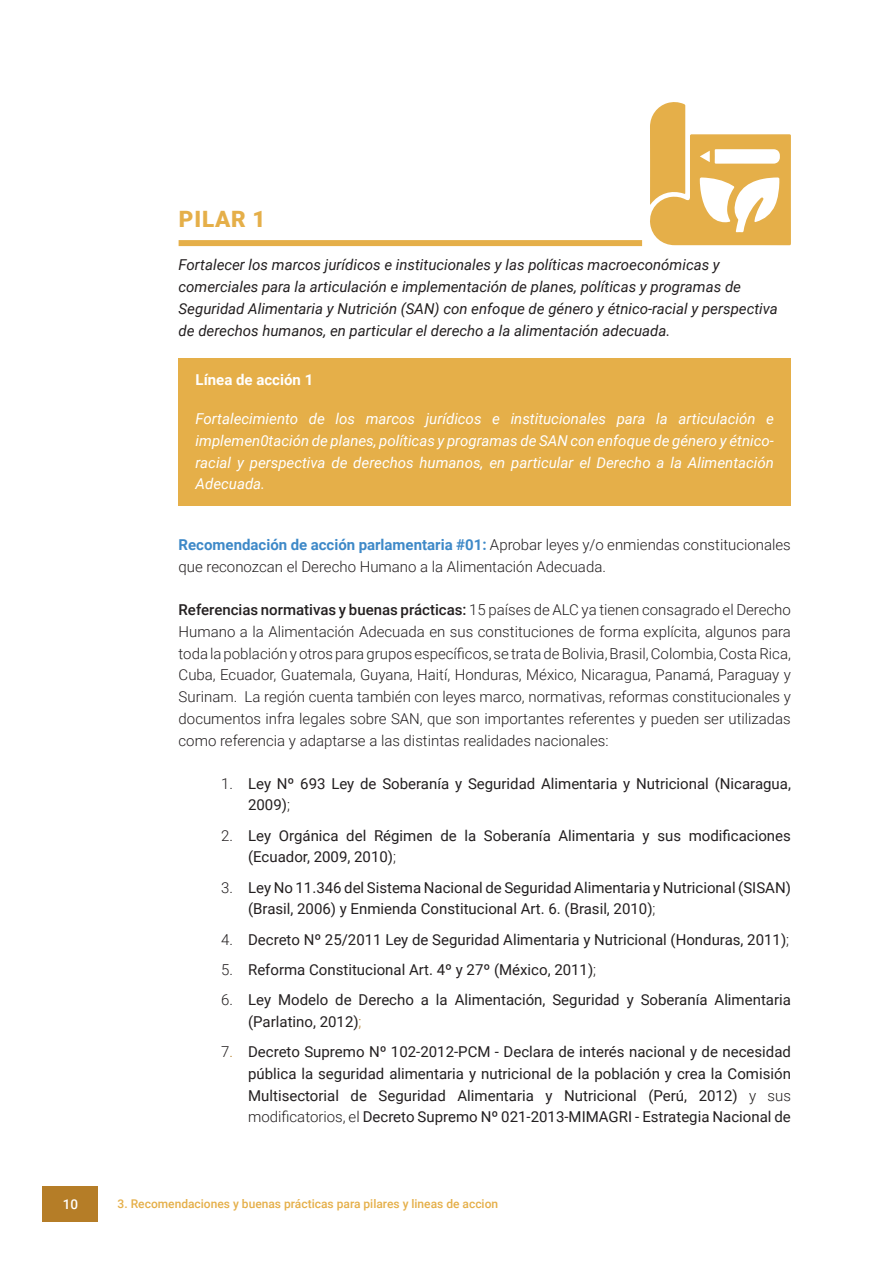
<style>
.page{position:relative;width:893px;height:1263px;background:#fff}
.page>*{position:absolute;margin:0;border:0;box-sizing:border-box;transform-origin:0 0}
.título_2{font:900 22.5px "Roboto";letter-spacing:.035em;color:#e5af49}
.Parrafo_1{font:15px/21.8px "Roboto";color:#231f20}
.Parrafo_1-2{font:300 15px/21.8px "Roboto";color:#231f20}
.Parrafo_1-3{font:italic 15px/21.8px "Roboto";color:#231f20}
.Parrafo_1-4{font:italic 15px/21.8px "Roboto";color:#fff;text-align:justify}
.TITULO_3{font:700 15px "Roboto";color:#fff}
.t1{font:500 13.5px "Roboto";color:#fff}
.t2{font:500 12px "Roboto";color:#e5af49}
.s1{font-weight:700;color:#3e89c8}
.s2{font-weight:500}
.s3{font-weight:300}
.s4{font-weight:300;color:#b57d27}
</style>
<div class="page">
<div style="left:43px;top:1186px;width:55px;height:35px;background:#b57d27"></div>
<div style="left:179px;top:358px;width:612px;height:148px;background:#e5af49"></div>
<div style="left:179px;top:240px;width:463px;height:6px;background:#e5af49"></div>
<svg style="left:650px;top:102px;width:141px;height:143px"></svg>
<p class="título_2" style="left:179px;top:204px;width:88px">PILAR 1</p>
<p class="Parrafo_1-3" style="left:179px;top:254px;width:601px">Fortalecer los marcos jurídicos e institucionales y las políticas macroeconómicas y comerciales para la articulación e implementación de planes, políticas y programas de Seguridad Alimentaria y Nutrición (SAN) con enfoque de género y étnico-racial y perspectiva de derechos humanos, en particular el derecho a la alimentación adecuada.</p>
<p class="TITULO_3" style="left:196px;top:369px;width:119px">Línea de acción 1</p>
<p class="Parrafo_1-4" style="left:196px;top:407px;width:580px">Fortalecimiento de los marcos jurídicos e institucionales para la articulación e implemen0tación de planes, políticas y programas de SAN con enfoque de género y étnico&shy;racial y perspectiva de derechos humanos, en particular el Derecho a la Alimentación Adecuada.</p>
<p class="Parrafo_1-2" style="left:179px;top:533px;width:614px"><span class="s1">Recomendación de acción parlamentaria #01:</span> Aprobar leyes y/o enmiendas constitucionales que reconozcan el Derecho Humano a la Alimentación Adecuada.</p>
<p class="Parrafo_1-2" style="left:179px;top:598px;width:614px;text-align:justify"><span class="s2">Referencias normativas y buenas prácticas:</span> 15 países de ALC ya tienen consagrado el Derecho Humano a la Alimentación Adecuada en sus constituciones de forma explícita, algunos para toda la población y otros para grupos específicos, se trata de Bolivia, Brasil, Colombia, Costa Rica, Cuba, Ecuador, Guatemala, Guyana, Haití, Honduras, México, Nicaragua, Panamá, Paraguay y Surinam. La región cuenta también con leyes marco, normativas, reformas constitucionales y documentos infra legales sobre SAN, que son importantes referentes y pueden ser utilizadas como referencia y adaptarse a las distintas realidades nacionales:</p>
<p class="Parrafo_1" style="left:248px;top:772px;width:544px;text-indent:-27px"><span class="s3">1.</span> Ley Nº 693 Ley de Soberanía y Seguridad Alimentaria y Nutricional (Nicaragua,<br>2009)<span class="s3">;</span></p>
<p class="Parrafo_1" style="left:248px;top:824px;width:544px;text-indent:-27px"><span class="s3">2.</span> Ley Orgánica del Régimen de la Soberanía Alimentaria y sus modificaciones (Ecuador, 2009, 2010)<span class="s3">;</span></p>
<p class="Parrafo_1" style="left:248px;top:876px;width:544px;text-indent:-27px"><span class="s3">3.</span> Ley No 11.346 del Sistema Nacional de Seguridad Alimentaria y Nutricional (SISAN) (Brasil, 2006) y Enmienda Constitucional Art. 6. (Brasil, 2010)<span class="s3">;</span></p>
<p class="Parrafo_1" style="left:221px;top:928px;width:569px"><span class="s3">4.</span> Decreto Nº 25/2011 Ley de Seguridad Alimentaria y Nutricional (Honduras, 2011)<span class="s3">;</span></p>
<p class="Parrafo_1" style="left:221px;top:958px;width:376px"><span class="s3">5.</span> Reforma Constitucional Art. 4º y 27º (México, 2011)<span class="s3">;</span></p>
<p class="Parrafo_1" style="left:248px;top:988px;width:544px;text-indent:-27px"><span class="s3">6.</span> Ley Modelo de Derecho a la Alimentación, Seguridad y Soberanía Alimentaria (Parlatino, 2012)<span class="s4">;</span></p>
<p class="Parrafo_1" style="left:248px;top:1040px;width:544px;text-align:justify;text-indent:-27px"><span class="s3">7</span><span class="s4">.</span> Decreto Supremo Nº 102-2012-PCM - Declara de interés nacional y de necesidad pública la seguridad alimentaria y nutricional de la población y crea la Comisión Multisectorial de Seguridad Alimentaria y Nutricional (Perú, 2012) <span class="s3">y sus modificatorios, el</span> Decreto Supremo Nº 021-2013-MIMAGRI - Estrategia Nacional de</p>
<p class="t1" style="left:63px;top:1195px;width:17px">10</p>
<p class="t2" style="left:118px;top:1195px;width:382px">3. Recomendaciones y buenas prácticas para pilares y lineas de accion</p>
</div>
